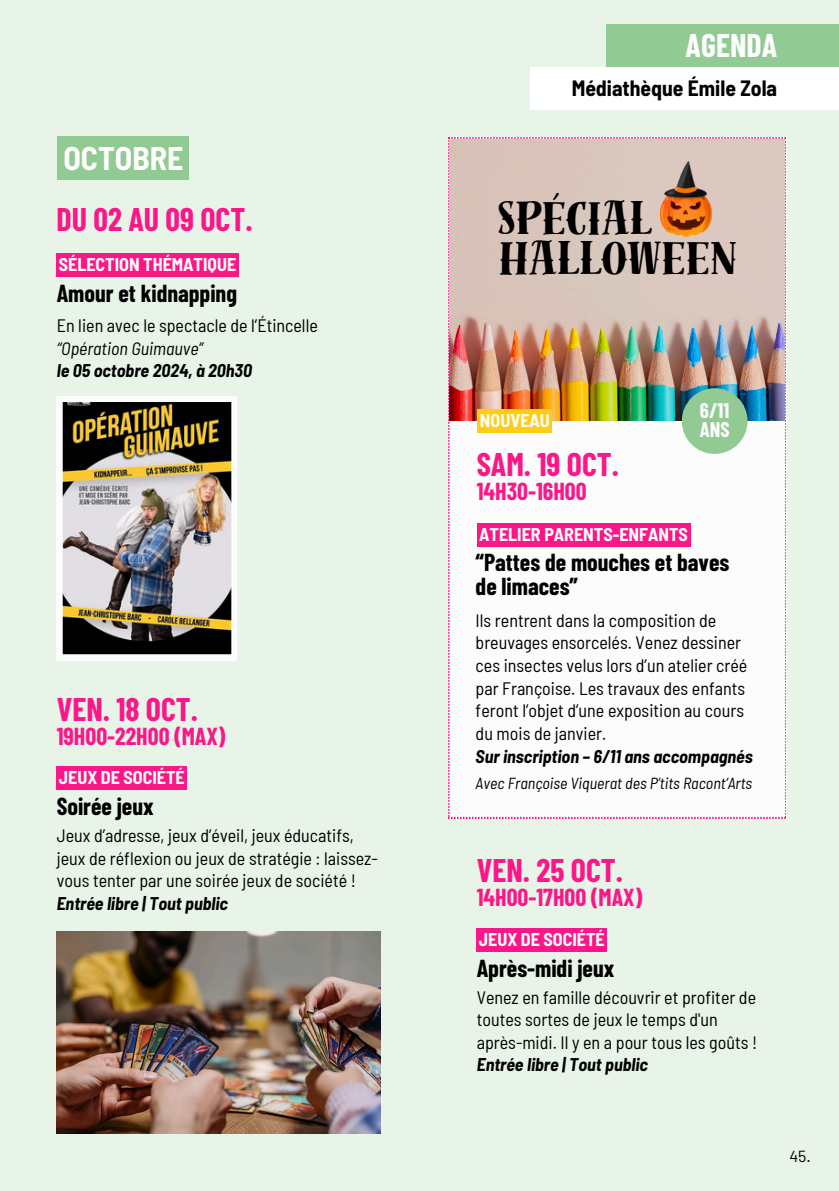
<style>
.page{position:relative;width:839px;height:1191px;background:#fff}
.page>*{position:absolute;margin:0;border:0;box-sizing:border-box;transform-origin:0 0}
.t1{font:43.2px/40.4px "Distillery Strong";letter-spacing:-.035em;color:#000}
.t2{font:700 32px "Barlow Condensed";color:#fb1788}
.t3{font:700 semi-condensed 32px "Barlow";color:#fff}
.t4{font:700 32px "Barlow Condensed";color:#fff}
.t5{font:700 24px/24px "Barlow Condensed";color:#000}
.t6{font:700 24px "Barlow Condensed";color:#fb1788}
.t7{font:700 semi-condensed 21.6px "Barlow";color:#000}
.t8{font:700 20.6px/19px "Barlow Condensed";color:#fff}
.t9{font:semi-condensed 18px/22.4px "Barlow";color:#000}
.t10{font:italic 700 semi-condensed 18px "Barlow";color:#000}
.t11{font:700 semi-condensed 18px "Barlow";color:#fff}
.t12{font:italic semi-condensed 16px "Barlow";color:#000}
.t13{font:16px "Barlow";color:#000}
.s1{font-style:italic}
</style>
<div class="page">
<div style="left:0;top:0;width:838px;height:1191px;background:#e9f4e9"></div>
<div style="left:530px;top:67px;width:308px;height:42px;background:#fff"></div>
<div style="left:605px;top:24px;width:233px;height:43px;background:#91ca92"></div>
<img style="left:57px;top:396px;width:180px;height:264px">
<img style="left:57px;top:931px;width:324px;height:203px">
<div style="left:57px;top:137px;width:132px;height:43px;background:#91ca92"></div>
<div style="left:56px;top:254px;width:183px;height:23px;background:#fb1788"></div>
<div style="left:56px;top:767px;width:131px;height:23px;background:#fb1788"></div>
<div style="left:476px;top:928px;width:131px;height:23px;background:#fb1788"></div>
<div style="left:448px;top:137px;width:337px;height:681px;background:#fcfcfc"></div>
<img style="left:450px;top:140px;width:334px;height:280px">
<div style="left:477px;top:523px;width:213px;height:24px;background:#fb1788"></div>
<div style="left:681px;top:388px;width:66px;height:66px;background:#91ca92;border-radius:50%"></div>
<img style="left:660px;top:161px;width:52px;height:75px">
<div style="left:477px;top:409px;width:75px;height:24px;background:#ffcd15"></div>
<h6 class="t3" style="left:63px;top:138px;width:122px">OCTOBRE</h6>
<h4 class="t2" style="left:57px;top:199px;width:197px">DU 02 AU 09 OCT.</h4>
<p class="t11" style="left:59px;top:253px;width:179px">SÉLECTION THÉMATIQUE</p>
<p class="t5" style="left:57px;top:281px;width:182px">Amour et kidnapping</p>
<p class="t9" style="left:57px;top:314px;width:262px">En lien avec le spectacle de l’Étincelle <span class="s1">“Opération Guimauve”</span></p>
<h3 class="t10" style="left:57px;top:359px;width:197px">le 05 octobre 2024, à 20h30</h3>
<h6 class="t2" style="left:57px;top:689px;width:143px">VEN. 18 OCT.</h6>
<h6 class="t6" style="left:57px;top:721px;width:170px">19H00-22H00 (MAX)</h6>
<h6 class="t11" style="left:59px;top:766px;width:127px">JEUX DE SOCIÉTÉ</h6>
<p class="t5" style="left:57px;top:794px;width:98px">Soirée jeux</p>
<p class="t9" style="left:57px;top:824px;width:322px">Jeux d’adresse, jeux d’éveil, jeux éducatifs, jeux de réflexion ou jeux de stratégie : laissez&shy;vous tenter par une soirée jeux de société !</p>
<p class="t10" style="left:57px;top:892px;width:173px">Entrée libre | Tout public</p>
<h2 class="t4" style="left:685px;top:25px;width:93px">AGENDA</h2>
<h2 class="t7" style="left:571px;top:74px;width:207px">Médiathèque Émile Zola</h2>
<h4 class="t1" style="left:497px;top:199px;width:242px">SPÉCIAL<br>HALLOWEEN</h4>
<p class="t11" style="left:480px;top:409px;width:71px">NOUVEAU</p>
<h6 class="t8" style="left:699px;top:400px;width:31px">6/11<br>ANS</h6>
<h6 class="t2" style="left:476px;top:444px;width:144px">SAM. 19 OCT.</h6>
<h6 class="t6" style="left:476px;top:476px;width:111px">14H30-16H00</h6>
<h3 class="t11" style="left:479px;top:523px;width:210px">ATELIER PARENTS-ENFANTS</h3>
<p class="t5" style="left:475px;top:550px;width:255px">“Pattes de mouches et baves de limaces”</p>
<p class="t9" style="left:475px;top:608px;width:273px">Ils rentrent dans la composition de breuvages ensorcelés. Venez dessiner ces insectes velus lors d’un atelier créé par Françoise. Les travaux des enfants feront l’objet d’une exposition au cours du mois de janvier.</p>
<p class="t10" style="left:475px;top:745px;width:278px">Sur inscription – 6/11 ans accompagnés</p>
<p class="t12" style="left:475px;top:773px;width:278px">Avec Françoise Viquerat des P’tits Racont’Arts</p>
<h3 class="t2" style="left:476px;top:850px;width:148px">VEN. 25 OCT.</h3>
<h3 class="t6" style="left:476px;top:882px;width:167px">14H00-17H00 (MAX)</h3>
<h4 class="t11" style="left:479px;top:928px;width:127px">JEUX DE SOCIÉTÉ</h4>
<p class="t5" style="left:476px;top:955px;width:139px">Après-midi jeux</p>
<h1 class="t9" style="left:476px;top:985px;width:282px">Venez en famille découvrir et profiter de toutes sortes de jeux le temps d'un après-midi. Il y en a pour tous les goûts !</h1>
<h5 class="t10" style="left:476px;top:1053px;width:173px">Entrée libre | Tout public</h5>
<p class="t13" style="left:789px;top:1146px;width:23px">45.</p>
</div>
